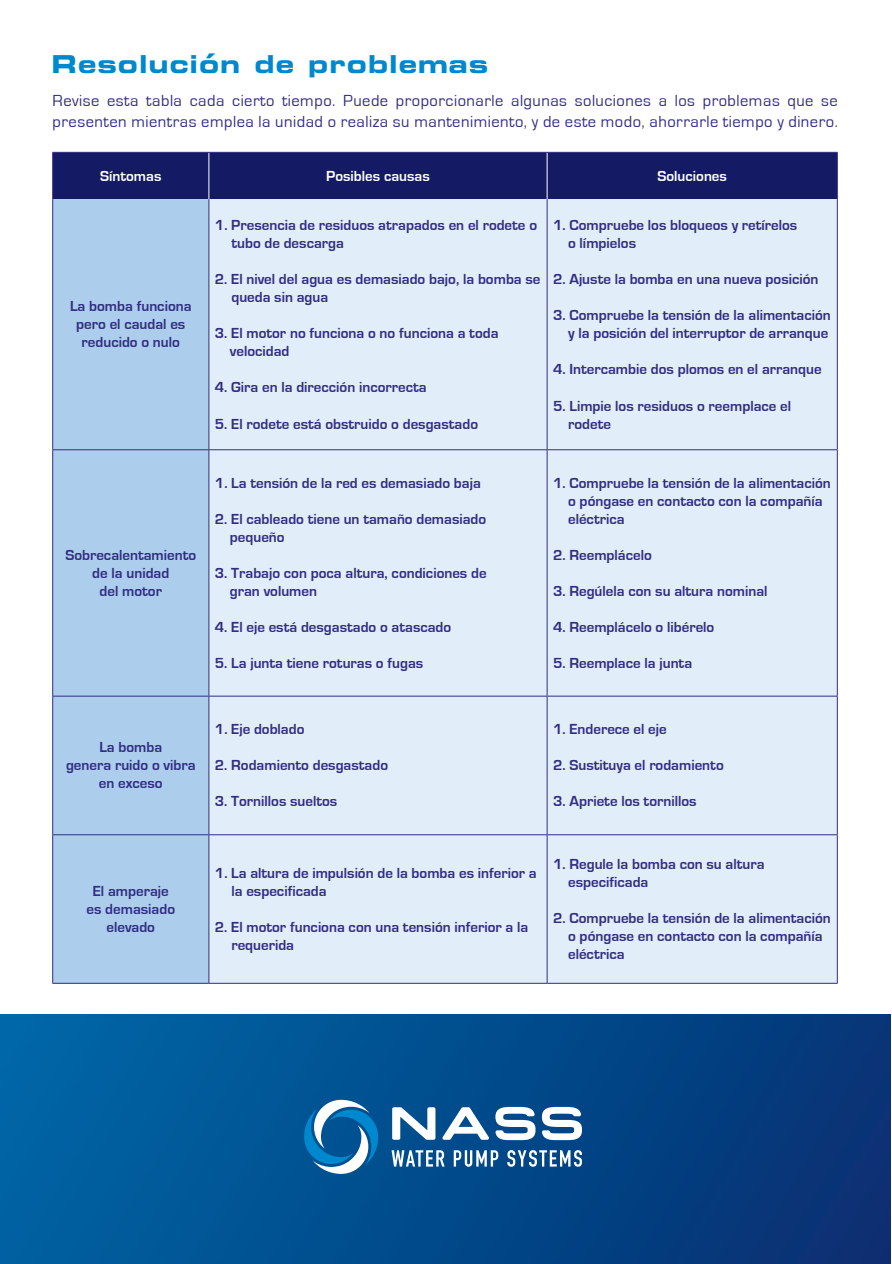
<style>
.page{position:relative;width:892px;height:1264px;background:#fff}
.page>*{position:absolute;margin:0;border:0;box-sizing:border-box;transform-origin:0 0}
.t1{font:24.75px "Eurostile Bold Extended Two";letter-spacing:.04em;color:#0088ce}
.t2{font:16.5px/21px "Eurostile";letter-spacing:.03em;color:#312d82}
.t3{font:700 15px/18px "Eurostile";color:#312d82}
.t4{font:700 15px "Eurostile";color:#fff}
</style>
<div class="page">
<div style="left:0;top:1014px;width:890px;height:249px;background:linear-gradient(to right,#0065a5,#063274)"></div>
<svg style="left:392px;top:1107px;width:43px;height:32px"></svg>
<svg style="left:442px;top:1107px;width:47px;height:32px"></svg>
<svg style="left:495px;top:1106px;width:40px;height:33px"></svg>
<svg style="left:542px;top:1106px;width:40px;height:33px"></svg>
<svg style="left:391px;top:1150px;width:53px;height:16px"></svg>
<svg style="left:453px;top:1150px;width:45px;height:16px"></svg>
<svg style="left:507px;top:1149px;width:75px;height:17px"></svg>
<svg style="left:304px;top:1099px;width:74px;height:74px"></svg>
<div style="left:53px;top:153px;width:783px;height:46px;background:#141b64"></div>
<div style="left:53px;top:199px;width:155px;height:783px;background:#acceec"></div>
<div style="left:209px;top:199px;width:627px;height:783px;background:#e1edf8"></div>
<hr style="left:208px;top:153px;width:1px;height:46px;background:#fff">
<hr style="left:546px;top:153px;width:1px;height:46px;background:#fff">
<hr style="left:52px;top:152px;width:157px;height:1px;background:#312d82">
<hr style="left:52px;top:153px;width:1px;height:46px;background:#312d82">
<hr style="left:209px;top:152px;width:338px;height:1px;background:#312d82">
<hr style="left:547px;top:152px;width:290px;height:1px;background:#312d82">
<hr style="left:52px;top:199px;width:1px;height:250px;background:#312d82">
<hr style="left:208px;top:199px;width:1px;height:250px;background:#312d82">
<hr style="left:546px;top:199px;width:1px;height:250px;background:#312d82">
<hr style="left:836px;top:199px;width:1px;height:250px;background:#312d82">
<hr style="left:52px;top:449px;width:157px;height:1px;background:#312d82">
<hr style="left:52px;top:450px;width:1px;height:245px;background:#312d82">
<hr style="left:209px;top:449px;width:338px;height:1px;background:#312d82">
<hr style="left:208px;top:450px;width:1px;height:245px;background:#312d82">
<hr style="left:547px;top:449px;width:290px;height:1px;background:#312d82">
<hr style="left:546px;top:450px;width:1px;height:245px;background:#312d82">
<hr style="left:836px;top:450px;width:1px;height:245px;background:#312d82">
<hr style="left:52px;top:695px;width:157px;height:1px;background:#312d82">
<hr style="left:52px;top:696px;width:1px;height:138px;background:#312d82">
<hr style="left:209px;top:695px;width:338px;height:1px;background:#312d82">
<hr style="left:208px;top:696px;width:1px;height:138px;background:#312d82">
<hr style="left:547px;top:695px;width:290px;height:1px;background:#312d82">
<hr style="left:546px;top:696px;width:1px;height:138px;background:#312d82">
<hr style="left:836px;top:696px;width:1px;height:138px;background:#312d82">
<hr style="left:52px;top:834px;width:157px;height:1px;background:#312d82">
<hr style="left:52px;top:835px;width:1px;height:147px;background:#312d82">
<hr style="left:209px;top:834px;width:338px;height:1px;background:#312d82">
<hr style="left:208px;top:835px;width:1px;height:147px;background:#312d82">
<hr style="left:547px;top:834px;width:290px;height:1px;background:#312d82">
<hr style="left:546px;top:835px;width:1px;height:147px;background:#312d82">
<hr style="left:836px;top:835px;width:1px;height:147px;background:#312d82">
<hr style="left:52px;top:982px;width:157px;height:1px;background:#312d82">
<hr style="left:209px;top:982px;width:338px;height:1px;background:#312d82">
<hr style="left:547px;top:982px;width:290px;height:1px;background:#312d82">
<hr style="left:836px;top:153px;width:1px;height:46px;background:#312d82">
<p class="t1" style="left:51px;top:47px;width:438px">Resolución de problemas</p>
<p class="t2" style="left:53px;top:90px;width:786px">Revise esta tabla cada cierto tiempo. Puede proporcionarle algunas soluciones a los problemas que se presenten mientras emplea la unidad o realiza su mantenimiento, y de este modo, ahorrarle tiempo y dinero.</p>
<p class="t4" style="left:100px;top:168px;width:63px">Síntomas</p>
<p class="t4" style="left:326px;top:168px;width:105px">Posibles causas</p>
<p class="t4" style="left:657px;top:168px;width:71px">Soluciones</p>
<p class="t3" style="left:70px;top:298px;width:123px;text-align:center">La bomba funciona pero el caudal es reducido o nulo</p>
<p class="t3" style="left:65px;top:546px;width:132px;text-align:center">Sobrecalentamiento de la unidad</p>
<p class="t3" style="left:100px;top:582px;width:64px">del motor</p>
<p class="t3" style="left:231px;top:217px;width:307px;text-indent:-16px">1. Presencia de residuos atrapados en el rodete o tubo de descarga</p>
<p class="t3" style="left:231px;top:271px;width:310px;text-indent:-16px">2. El nivel del agua es demasiado bajo, la bomba se queda sin agua</p>
<p class="t3" style="left:215px;top:325px;width:285px">3. El motor no funciona o no funciona a toda</p>
<p class="t3" style="left:230px;top:343px;width:61px">velocidad</p>
<p class="t3" style="left:215px;top:379px;width:213px">4. Gira en la dirección incorrecta</p>
<p class="t3" style="left:215px;top:415px;width:265px">5. El rodete está obstruido o desgastado</p>
<p class="t3" style="left:553px;top:217px;width:246px">1. Compruebe los bloqueos y retírelos</p>
<p class="t3" style="left:568px;top:235px;width:69px">o límpielos</p>
<p class="t3" style="left:553px;top:271px;width:267px">2. Ajuste la bomba en una nueva posición</p>
<p class="t3" style="left:553px;top:307px;width:279px">3. Compruebe la tensión de la alimentación</p>
<p class="t3" style="left:568px;top:325px;width:262px">y la posición del interruptor de arranque</p>
<p class="t3" style="left:553px;top:361px;width:270px">4. Intercambie dos plomos en el arranque</p>
<p class="t3" style="left:553px;top:397px;width:239px">5. Limpie los residuos o reemplace el</p>
<p class="t3" style="left:568px;top:415px;width:44px">rodete</p>
<p class="t3" style="left:215px;top:474px;width:267px">1. La tensión de la red es demasiado baja</p>
<p class="t3" style="left:215px;top:510px;width:273px">2. El cableado tiene un tamaño demasiado</p>
<p class="t3" style="left:230px;top:528px;width:56px">pequeño</p>
<p class="t3" style="left:215px;top:564px;width:273px">3. Trabajo con poca altura, condiciones de</p>
<p class="t3" style="left:230px;top:582px;width:89px">gran volumen</p>
<p class="t3" style="left:215px;top:618px;width:238px">4. El eje está desgastado o atascado</p>
<p class="t3" style="left:215px;top:654px;width:210px">5. La junta tiene roturas o fugas</p>
<p class="t3" style="left:553px;top:474px;width:279px">1. Compruebe la tensión de la alimentación</p>
<p class="t3" style="left:568px;top:492px;width:256px">o póngase en contacto con la compañía</p>
<p class="t3" style="left:568px;top:510px;width:58px">eléctrica</p>
<p class="t3" style="left:553px;top:546px;width:100px">2. Reemplácelo</p>
<p class="t3" style="left:553px;top:582px;width:216px">3. Regúlela con su altura nominal</p>
<p class="t3" style="left:553px;top:618px;width:163px">4. Reemplácelo o libérelo</p>
<p class="t3" style="left:553px;top:654px;width:140px">5. Reemplace la junta</p>
<p class="t3" style="left:99px;top:738px;width:64px">La bomba</p>
<p class="t3" style="left:66px;top:756px;width:131px;text-align:center">genera ruido o vibra en exceso</p>
<p class="t3" style="left:93px;top:882px;width:77px">El amperaje</p>
<p class="t3" style="left:86px;top:900px;width:90px">es demasiado</p>
<p class="t3" style="left:106px;top:918px;width:50px">elevado</p>
<p class="t3" style="left:215px;top:720px;width:91px">1. Eje doblado</p>
<p class="t3" style="left:215px;top:756px;width:175px">2. Rodamiento desgastado</p>
<p class="t3" style="left:215px;top:792px;width:124px">3. Tornillos sueltos</p>
<p class="t3" style="left:553px;top:720px;width:115px">1. Enderece el eje</p>
<p class="t3" style="left:553px;top:756px;width:172px">2. Sustituya el rodamiento</p>
<p class="t3" style="left:553px;top:792px;width:145px">3. Apriete los tornillos</p>
<p class="t3" style="left:231px;top:864px;width:307px;text-indent:-16px">1. La altura de impulsión de la bomba es inferior a la especificada</p>
<p class="t3" style="left:231px;top:918px;width:298px;text-indent:-16px">2. El motor funciona con una tensión inferior a la requerida</p>
<p class="t3" style="left:553px;top:855px;width:213px">1. Regule la bomba con su altura</p>
<p class="t3" style="left:568px;top:873px;width:82px">especificada</p>
<p class="t3" style="left:553px;top:909px;width:279px">2. Compruebe la tensión de la alimentación</p>
<p class="t3" style="left:568px;top:927px;width:256px">o póngase en contacto con la compañía</p>
<p class="t3" style="left:568px;top:945px;width:58px">eléctrica</p>
</div>
